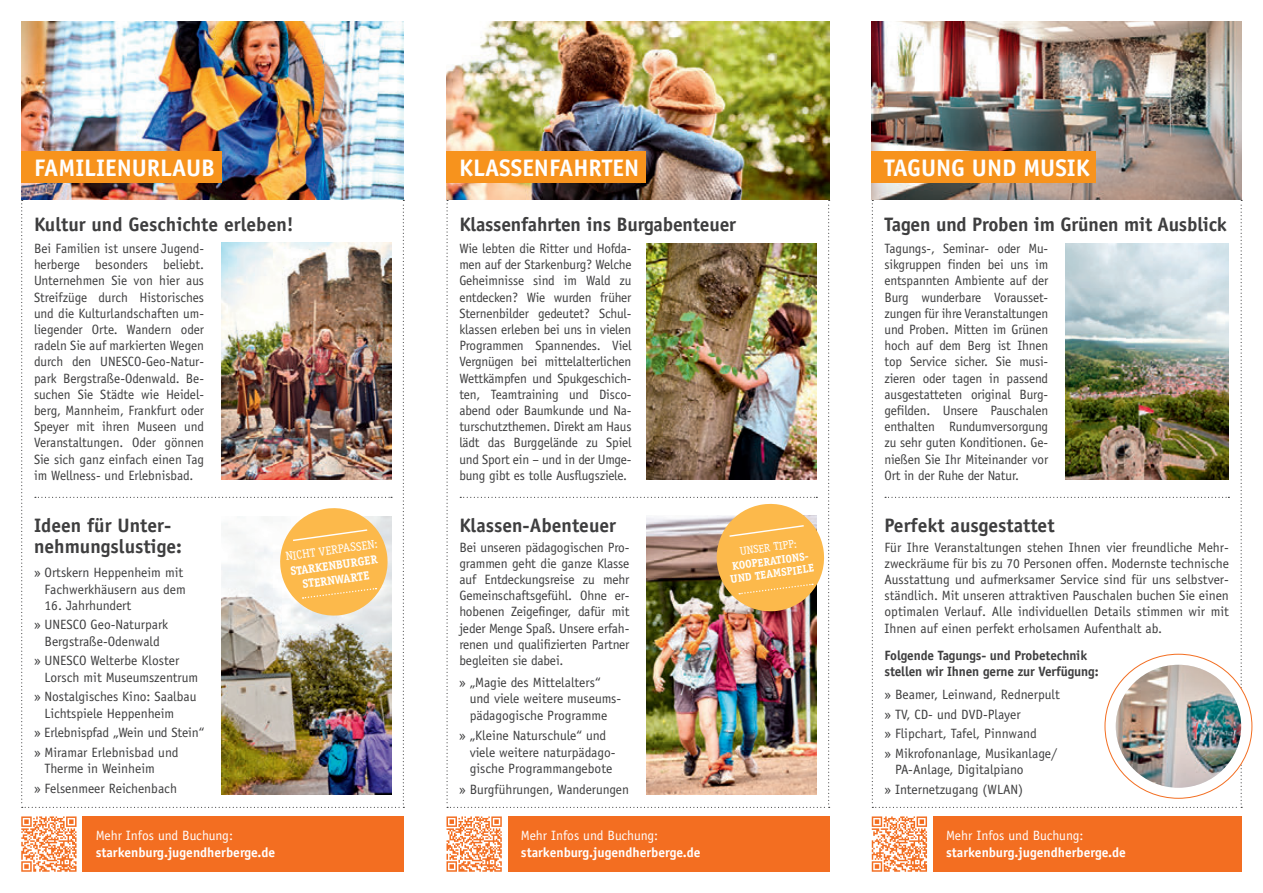
<style>
.page{position:relative;width:1263px;height:893px;background:#fff}
.page>*{position:absolute;margin:0;border:0;box-sizing:border-box;transform-origin:0 0}
.t1{font:700 24px "Officina Sans";color:#fff}
.t2{font:700 19.5px/21px "Officina Sans";color:#3e3e3f}
.t3{font:13.5px/16.2px "Officina Sans Std";color:#3e3e3f}
.t4{font:700 13.5px "Officina Sans";color:#fff}
.t5{font:700 13.5px/16.5px "Officina Sans Std";letter-spacing:-.01em;color:#3e3e3f}
.t6{font:13.5px "Officina Sans Std";color:#fff}
.t7{font:700 12px/14.4px "Officina Serif";color:#fff;text-align:center}
.t8{font:12px "Officina Serif";color:#fff}
.t9{font:700 11.25px/12.8px "Officina Serif";color:#fff;text-align:center}
.t10{font:11.25px "Officina Serif";color:#fff}
</style>
<div class="page">
<div style="left:508px;top:816px;width:321px;height:56px;background:#f36e21"></div>
<div style="left:83px;top:816px;width:321px;height:56px;background:#f36e21"></div>
<div style="left:933px;top:816px;width:309px;height:56px;background:#f36e21"></div>
<img style="left:21px;top:21px;width:383px;height:179px">
<img style="left:872px;top:21px;width:370px;height:179px">
<svg style="left:872px;top:200px;width:370px;height:608px"></svg>
<img style="left:1065px;top:243px;width:164px;height:237px">
<div style="left:1105px;top:654px;width:147px;height:144px;background:#fff;border-radius:50%"></div>
<img style="left:1116px;top:665px;width:125px;height:123px">
<img style="left:446px;top:21px;width:383px;height:179px">
<svg style="left:446px;top:816px;width:56px;height:56px"></svg>
<svg style="left:872px;top:816px;width:55px;height:56px"></svg>
<svg style="left:21px;top:816px;width:56px;height:56px"></svg>
<div style="left:21px;top:151px;width:200px;height:32px;background:#f7931d"></div>
<div style="left:446px;top:151px;width:200px;height:32px;background:#f7931d"></div>
<div style="left:871px;top:151px;width:225px;height:32px;background:#f7931d"></div>
<img style="left:446px;top:200px;width:384px;height:608px">
<img style="left:21px;top:200px;width:383px;height:608px">
<h1 class="t1" style="left:34px;top:153px;width:182px">FAMILIENURLAUB</h1>
<h1 class="t1" style="left:459px;top:153px;width:182px">KLASSENFAHRTEN</h1>
<h1 class="t1" style="left:884px;top:153px;width:207px">TAGUNG UND MUSIK</h1>
<h2 class="t2" style="left:34px;top:214px;width:261px">Kultur und Geschichte erleben!</h2>
<h2 class="t2" style="left:459px;top:214px;width:278px">Klassenfahrten ins Burgabenteuer</h2>
<h2 class="t2" style="left:884px;top:214px;width:344px">Tagen und Proben im Grünen mit Ausblick</h2>
<p class="t3" style="left:34px;top:240px;width:172px;text-align:justify">Bei Familien ist unsere Jugend&shy;herberge besonders beliebt.<br>Unternehmen Sie von hier aus Streifzüge durch Historisches und die Kulturlandschaften um&shy;liegender Orte. Wandern oder radeln Sie auf markierten Wegen durch den UNESCO-Geo-Natur&shy;park Bergstraße-Odenwald. Be&shy;suchen Sie Städte wie Heidel&shy;berg, Mannheim, Frankfurt oder Speyer mit ihren Museen und Veranstaltungen. Oder gönnen Sie sich ganz einfach einen Tag im Wellness- und Erlebnisbad.</p>
<p class="t3" style="left:459px;top:240px;width:174px;text-align:justify">Wie lebten die Ritter und Hofda&shy;men auf der Starkenburg? Welche Geheimnisse sind im Wald zu entdecken? Wie wurden früher Sternenbilder gedeutet? Schul&shy;klassen erleben bei uns in vielen Programmen Spannendes. Viel Vergnügen bei mittelalterlichen Wettkämpfen und Spukgeschich&shy;ten, Teamtraining und Disco&shy;abend oder Baumkunde und Na&shy;turschutzthemen. Direkt am Haus lädt das Burggelände zu Spiel und Sport ein – und in der Umge&shy;bung gibt es tolle Ausflugsziele.</p>
<h2 class="t2" style="left:34px;top:514px;width:150px">Ideen für Unter&shy;nehmungslustige:</h2>
<p class="t3" style="left:34px;top:564px;width:153px;text-align:right">» Ortskern Heppenheim mit<br>Fachwerkhäusern aus dem</p>
<p class="t3" style="left:34px;top:596px;width:136px;line-height:19.5px;text-indent:11px">16. Jahrhundert<br>» UNESCO Geo-Naturpark</p>
<p class="t3" style="left:34px;top:632px;width:147px;line-height:19.5px;text-indent:11px">Bergstraße-Odenwald<br>» UNESCO Welterbe Kloster</p>
<p class="t3" style="left:34px;top:668px;width:166px;line-height:19.5px;text-align:right">Lorsch mit Museumszentrum<br>» Nostalgisches Kino: Saalbau</p>
<p class="t3" style="left:34px;top:704px;width:172px;line-height:19.5px;text-indent:11px">Lichtspiele Heppenheim<br>» Erlebnispfad „Wein und Stein“ » Miramar Erlebnisbad und</p>
<p class="t3" style="left:34px;top:759px;width:145px;line-height:19.5px;text-indent:11px">Therme in Weinheim<br>» Felsenmeer Reichenbach</p>
<p class="t8" style="left:285px;top:549px;width:94px;rotate:-8deg">NICHT VERPASSEN:</p>
<p class="t7" style="left:289px;top:564px;width:89px;rotate:-8deg">STARKENBURGER<br>STERNWARTE</p>
<h2 class="t2" style="left:459px;top:514px;width:158px">Klassen-Abenteuer</h2>
<p class="t3" style="left:459px;top:539px;width:172px;text-align:justify">Bei unseren pädagogischen Pro&shy;grammen geht die ganze Klasse auf Entdeckungsreise zu mehr Gemeinschaftsgefühl. Ohne er&shy;hobenen Zeigefinger, dafür mit jeder Menge Spaß. Unsere erfah&shy;renen und qualifizierten Partner begleiten sie dabei.</p>
<p class="t3" style="left:470px;top:674px;width:152px;text-indent:-11px">» „Magie des Mittelalters“ und viele weitere museums&shy;pädagogische Programme</p>
<p class="t3" style="left:470px;top:728px;width:147px;text-indent:-11px">» „Kleine Naturschule“ und viele weitere naturpädago&shy;gische Programmangebote</p>
<p class="t3" style="left:459px;top:781px;width:171px">» Burgführungen, Wanderungen</p>
<p class="t10" style="left:739px;top:545px;width:59px;rotate:-8deg">UNSER TIPP:</p>
<p class="t9" style="left:728px;top:560px;width:86px;rotate:-8deg">KOOPERATIONS-<br>UND TEAMSPIELE</p>
<p class="t3" style="left:884px;top:240px;width:165px;text-align:justify">Tagungs-, Seminar- oder Mu&shy;sikgruppen finden bei uns im entspannten Ambiente auf der Burg wunderbare Vorausset&shy;zungen für ihre Veranstaltungen und Proben. Mitten im Grünen hoch auf dem Berg ist Ihnen top Service sicher. Sie musi&shy;zieren oder tagen in passend ausgestatteten original Burg&shy;gefilden. Unsere Pauschalen enthalten Rundumversorgung zu sehr guten Konditionen. Ge&shy;nießen Sie Ihr Miteinander vor Ort in der Ruhe der Natur.</p>
<h2 class="t2" style="left:884px;top:514px;width:172px">Perfekt ausgestattet</h2>
<p class="t3" style="left:884px;top:539px;width:346px;text-align:justify">Für Ihre Veranstaltungen stehen Ihnen vier freundliche Mehr&shy;zweckräume für bis zu 70 Personen offen. Modernste technische Ausstattung und aufmerksamer Service sind für uns selbstver&shy;ständlich. Mit unseren attraktiven Pauschalen buchen Sie einen optimalen Verlauf. Alle individuellen Details stimmen wir mit Ihnen auf einen perfekt erholsamen Aufenthalt ab.</p>
<p class="t5" style="left:884px;top:647px;width:216px">Folgende Tagungs- und Probetechnik stellen wir Ihnen gerne zur Verfügung:</p>
<p class="t3" style="left:884px;top:684px;width:177px;line-height:19.6px">» Beamer, Leinwand, Rednerpult » TV, CD- und DVD-Player<br>» Flipchart, Tafel, Pinnwand<br>» Mikrofonanlage, Musikanlage/</p>
<p class="t3" style="left:884px;top:760px;width:141px;line-height:19.6px;text-align:right">PA-Anlage, Digitalpiano<br>» Internetzugang (WLAN)</p>
<p class="t6" style="left:96px;top:827px;width:139px">Mehr Infos und Buchung:</p>
<p class="t6" style="left:521px;top:827px;width:139px">Mehr Infos und Buchung:</p>
<p class="t6" style="left:946px;top:827px;width:139px">Mehr Infos und Buchung:</p>
<p class="t4" style="left:96px;top:844px;width:181px">starkenburg.jugendherberge.de</p>
<p class="t4" style="left:521px;top:844px;width:181px">starkenburg.jugendherberge.de</p>
<p class="t4" style="left:946px;top:844px;width:181px">starkenburg.jugendherberge.de</p>
</div>
